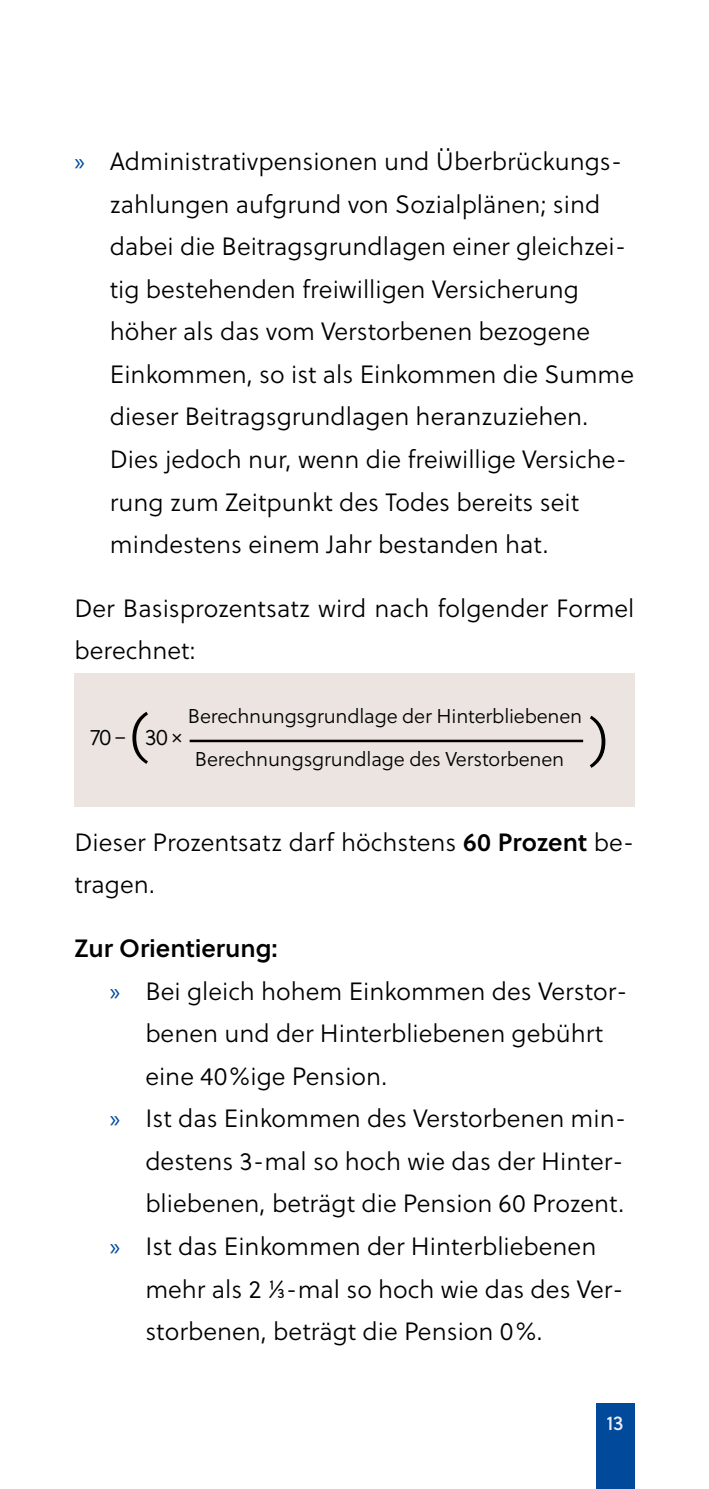
<style>
.page{position:relative;width:709px;height:1489px;background:#fff}
.page>*{position:absolute;margin:0;border:0;box-sizing:border-box;transform-origin:0 0}
.t1{font:55px "Soleil Lt";color:#000}
.Texte_P_-_Fließtext{font:25px/42.5px "Soleil Lt";color:#000}
.Texte_P_-_Fließtext_ohne_Abstand{font:25px/42.5px "Soleil Lt";color:#000}
.Texte_P_-_Fließtext_ohne_Abstand-2{font:25px "Soleil Sb";color:#000}
.t2{font:22.5px "Soleil Lt";color:#000}
.Infoboxen_P_-_Fließtext_Infobox_mit_Über{font:20px "Soleil Lt";letter-spacing:-.01em;color:#000}
.t3{font:20px "Soleil Bk";color:#edeef8}
.s1{font-family:"Myriad Pro";color:#00499b}
.s2{font-family:"Soleil Sb"}
</style>
<div class="page">
<div style="left:595px;top:1403px;width:39px;height:85px;background:#00499b"></div>
<div style="left:74px;top:672px;width:560px;height:91px;background:#ebe4e0"></div>
<div style="left:74px;top:713px;width:560px;height:93px;background:#ebe4e0"></div>
<hr style="left:190px;top:739px;width:393px;height:3px;background:#000">
<p class="Texte_P_-_Fließtext" style="left:110px;top:140px;width:526px;text-indent:-35px"><span class="s1">»</span> Administrativpensionen und Überbrückungs&shy;zahlungen aufgrund von Sozialplänen; sind dabei die Beitragsgrundlagen einer gleichzei&shy;tig bestehenden freiwilligen Versicherung höher als das vom Verstorbenen bezogene Einkommen, so ist als Einkommen die Summe dieser Beitragsgrundlagen heranzuziehen.<br>Dies jedoch nur, wenn die freiwillige Versiche&shy;rung zum Zeitpunkt des Todes bereits seit mindestens einem Jahr bestanden hat.</p>
<p class="Texte_P_-_Fließtext" style="left:74px;top:586px;width:561px">Der Basisprozentsatz wird nach folgender Formel berechnet:</p>
<h1 class="t1" style="left:129px;top:696px;width:20px">(</h1>
<p class="t2" style="left:90px;top:720px;width:38px">70 −</p>
<p class="t2" style="left:145px;top:720px;width:40px">30 ×</p>
<p class="Infoboxen_P_-_Fließtext_Infobox_mit_Über" style="left:188px;top:702px;width:396px">Berechnungsgrundlage der Hinterbliebenen</p>
<p class="Infoboxen_P_-_Fließtext_Infobox_mit_Über" style="left:195px;top:744px;width:371px">Berechnungsgrundlage des Verstorbenen</p>
<h1 class="t1" style="left:608px;top:782px;width:20px;rotate:-180deg">(</h1>
<p class="Texte_P_-_Fließtext_ohne_Abstand" style="left:74px;top:820px;width:561px">Dieser Prozentsatz darf höchstens <span class="s2">60 Prozent</span> be&shy;tragen.</p>
<p class="Texte_P_-_Fließtext_ohne_Abstand-2" style="left:74px;top:929px;width:205px">Zur Orientierung:</p>
<p class="Texte_P_-_Fließtext" style="left:145px;top:969px;width:484px;text-indent:-35px"><span class="s1">»</span> Bei gleich hohem Einkommen des Verstor&shy;benen und der Hinterbliebenen gebührt eine 40%ige Pension.</p>
<p class="Texte_P_-_Fließtext" style="left:145px;top:1097px;width:482px;text-align:justify;text-indent:-35px"><span class="s1">»</span> Ist das Einkommen des Verstorbenen min&shy;destens 3-mal so hoch wie das der Hinter&shy;bliebenen, beträgt die Pension 60 Prozent.</p>
<p class="Texte_P_-_Fließtext" style="left:145px;top:1224px;width:480px;text-indent:-35px"><span class="s1">»</span> Ist das Einkommen der Hinterbliebenen mehr als 2 ⅓-mal so hoch wie das des Ver&shy;storbenen, beträgt die Pension 0%.</p>
<p class="t3" style="left:606px;top:1407px;width:19px">13</p>
</div>
